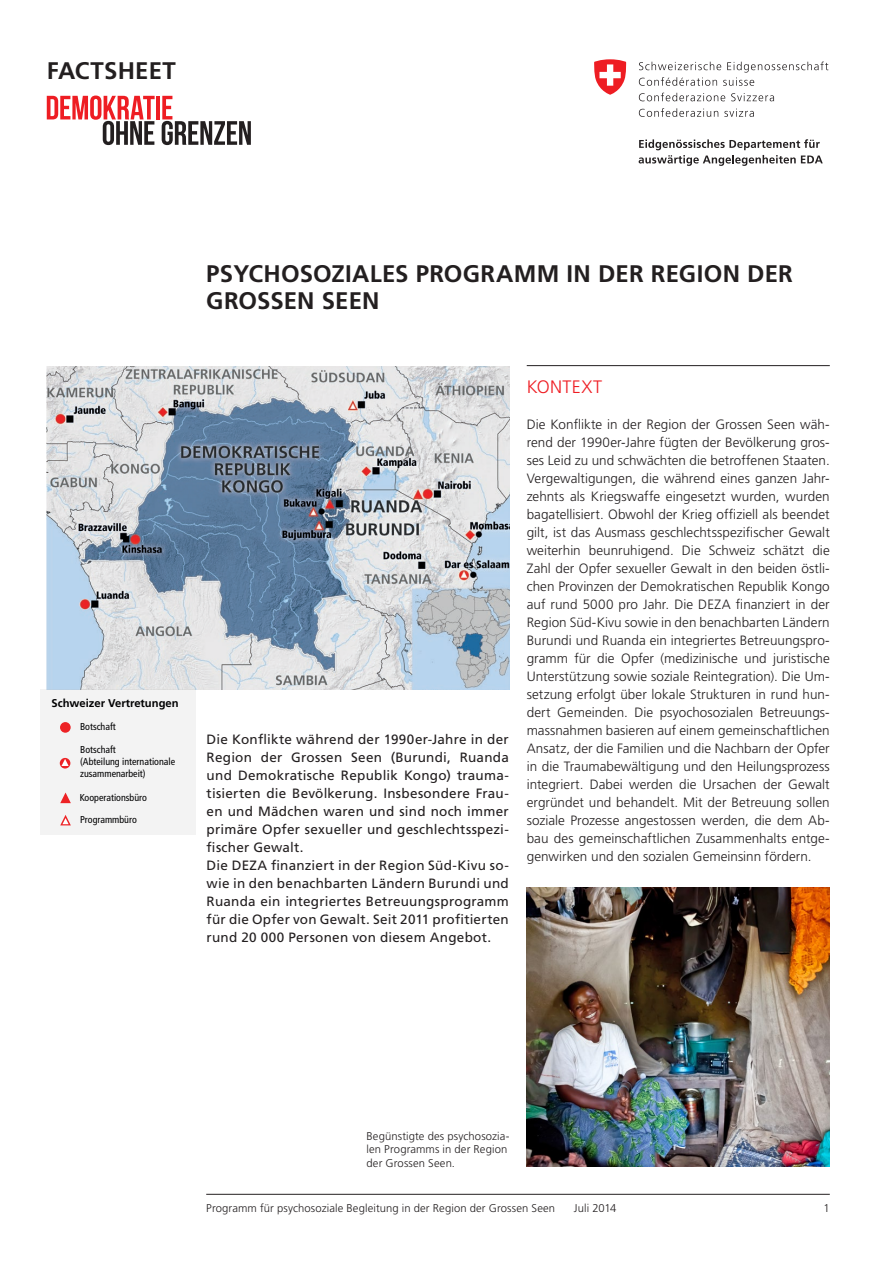
<style>
.page{position:relative;width:893px;height:1263px;background:#fff}
.page>*{position:absolute;margin:0;border:0;box-sizing:border-box;transform-origin:0 0}
.Haupttitel{font:700 24px "Frutiger LT Pro";letter-spacing:.01em;color:#231f20}
.Titel_Linie{font:300 18px "Frutiger LT Pro";letter-spacing:.015em;color:#ee1d23}
.Lauftext{font:300 13.5px/18px "Frutiger LT Pro";letter-spacing:.005em;color:#231f20;text-align:justify}
.Lead{font:13.5px/18px "Frutiger LT Pro";letter-spacing:.02em;color:#231f20;text-align:justify}
.Grafik_Text{font:300 11.25px/13.5px "Frutiger LT Pro";letter-spacing:.01em;color:#231f20}
.t1{font:700 11.25px "Frutiger LT Pro";color:#000001}
.Lauftext-2{font:300 11.25px "Frutiger LT Pro";color:#231f20}
.t2{font:condensed 10.05px/12px "Frutiger LT Pro";color:#000001}
</style>
<div class="page">
<hr style="left:206px;top:1194px;width:624px;height:1px;background:#231f20">
<hr style="left:527px;top:365px;width:303px;height:1px;background:#231f20">
<img style="left:47px;top:366px;width:462px;height:324px">
<div style="left:41px;top:690px;width:155px;height:145px;background:#f3f3f3"></div>
<svg style="left:60px;top:758px;width:10px;height:10px"></svg>
<svg style="left:62px;top:759px;width:7px;height:7px"></svg>
<svg style="left:60px;top:792px;width:11px;height:11px"></svg>
<div style="left:60px;top:722px;width:11px;height:11px;background:#ed2225;border-radius:50%"></div>
<svg style="left:60px;top:815px;width:11px;height:10px"></svg>
<img style="left:527px;top:888px;width:302px;height:279px">
<svg style="left:639px;top:62px;width:189px;height:24px"></svg>
<svg style="left:639px;top:93px;width:86px;height:8px"></svg>
<svg style="left:731px;top:93px;width:43px;height:8px"></svg>
<svg style="left:639px;top:108px;width:79px;height:9px"></svg>
<svg style="left:724px;top:109px;width:30px;height:8px"></svg>
<svg style="left:639px;top:139px;width:184px;height:27px"></svg>
<svg style="left:594px;top:59px;width:33px;height:36px"></svg>
<hr style="left:156px;top:96px;width:4px;height:23px;background:#ee1d23">
<svg style="left:47px;top:96px;width:108px;height:49px"></svg>
<svg style="left:162px;top:96px;width:89px;height:49px"></svg>
<p class="Haupttitel" style="left:47px;top:56px;width:131px">FACTSHEET</p>
<p class="t1" style="left:51px;top:696px;width:129px">Schweizer Vertretungen</p>
<p class="t2" style="left:80px;top:721px;width:37px">Botschaft</p>
<p class="t2" style="left:80px;top:744px;width:96px">Botschaft<br>(Abteilung internationale zusammenarbeit)</p>
<p class="t2" style="left:80px;top:791px;width:69px">Kooperationsbüro</p>
<p class="t2" style="left:80px;top:814px;width:58px">Programmbüro</p>
<p class="Haupttitel" style="left:206px;top:260px;width:588px">PSYCHOSOZIALES PROGRAMM IN DER REGION DER</p>
<p class="Haupttitel" style="left:206px;top:287px;width:175px">GROSSEN SEEN</p>
<p class="Lead" style="left:207px;top:730px;width:304px">Die Konflikte während der 1990er-Jahre in der Region der Grossen Seen (Burundi, Ruanda und Demokratische Republik Kongo) trauma&shy;tisierten die Bevölkerung. Insbesondere Frau&shy;en und Mädchen waren und sind noch immer primäre Opfer sexueller und geschlechtsspezi&shy;fischer Gewalt.</p>
<p class="Lead" style="left:207px;top:856px;width:304px">Die DEZA finanziert in der Region Süd-Kivu so&shy;wie in den benachbarten Ländern Burundi und Ruanda ein integriertes Betreuungsprogramm für die Opfer von Gewalt. Seit 2011 profitierten rund 20 000 Personen von diesem Angebot.</p>
<p class="Titel_Linie" style="left:527px;top:376px;width:77px">KONTEXT</p>
<p class="Lauftext" style="left:527px;top:415px;width:305px">Die Konflikte in der Region der Grossen Seen wäh&shy;rend der 1990er-Jahre fügten der Bevölkerung gros&shy;ses Leid zu und schwächten die betroffenen Staaten.<br>Vergewaltigungen, die während eines ganzen Jahr&shy;zehnts als Kriegswaffe eingesetzt wurden, wurden bagatellisiert. Obwohl der Krieg offiziell als beendet gilt, ist das Ausmass geschlechtsspezifischer Gewalt weiterhin beunruhigend. Die Schweiz schätzt die Zahl der Opfer sexueller Gewalt in den beiden östli&shy;chen Provinzen der Demokratischen Republik Kongo auf rund 5000 pro Jahr. Die DEZA finanziert in der Region Süd-Kivu sowie in den benachbarten Ländern Burundi und Ruanda ein integriertes Betreuungspro&shy;gramm für die Opfer (medizinische und juristische Unterstützung sowie soziale Reintegration). Die Um&shy;setzung erfolgt über lokale Strukturen in rund hun&shy;dert Gemeinden. Die psyochosozialen Betreuungs&shy;massnahmen basieren auf einem gemeinschaftlichen Ansatz, der die Familien und die Nachbarn der Opfer in die Traumabewältigung und den Heilungsprozess integriert. Dabei werden die Ursachen der Gewalt ergründet und behandelt. Mit der Betreuung sollen soziale Prozesse angestossen werden, die dem Ab&shy;bau des gemeinschaftlichen Zusammenhalts entge&shy;genwirken und den sozialen Gemeinsinn fördern.</p>
<p class="Grafik_Text" style="left:367px;top:1129px;width:144px">Begünstigte des psychosozia&shy;len Programms in der Region der Grossen Seen.</p>
<p class="Grafik_Text" style="left:206px;top:1201px;width:350px">Programm für psychosoziale Begleitung in der Region der Grossen Seen</p>
<p class="Grafik_Text" style="left:574px;top:1201px;width:44px">Juli 2014</p>
<p class="Lauftext-2" style="left:823px;top:1201px;width:8px">1</p>
</div>
